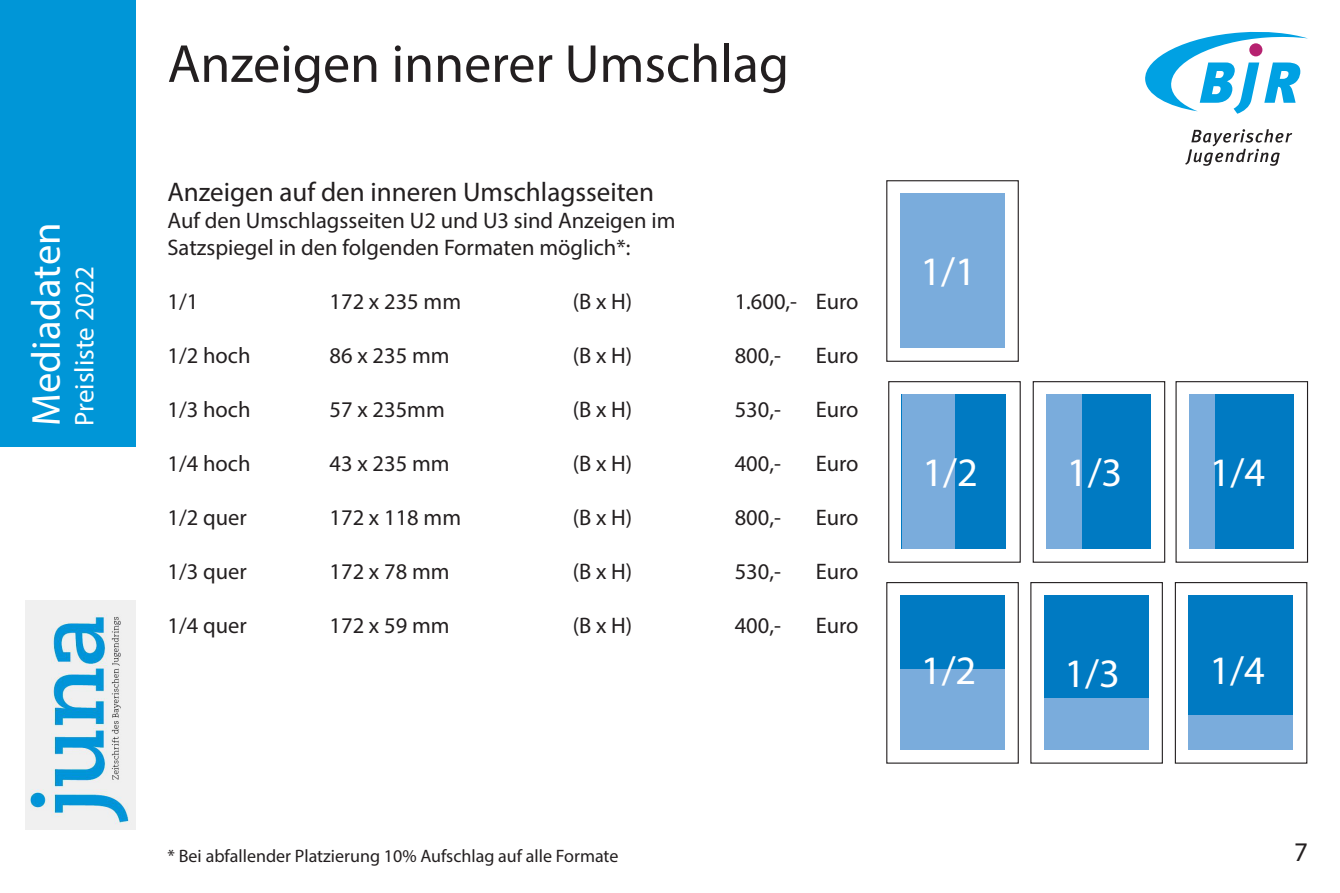
<style>
.page{position:relative;width:1340px;height:893px;background:#fff}
.page>*{position:absolute;margin:0;border:0;box-sizing:border-box;transform-origin:0 0}
.t1{font:54px "Myriad Pro";color:#231f20}
.t2{font:40.5px "Myriad Pro";color:#fff}
.t3{font:27px "Myriad Pro";color:#231f20}
.t4{font:27px "Myriad Pro";color:#fff}
.t5{font:22.5px/27px "Myriad Pro";color:#231f20}
.t6{font:18px "Myriad Pro";color:#231f20}
</style>
<div class="page">
<div style="left:0;top:0;width:136px;height:446px;background:#0096d7"></div>
<img style="left:26px;top:601px;width:110px;height:228px">
<svg style="left:1145px;top:32px;width:162px;height:82px"></svg>
<div style="left:1249px;top:43px;width:13px;height:13px;background:#b62270;border-radius:50%"></div>
<svg style="left:1185px;top:129px;width:107px;height:37px"></svg>
<div style="left:886px;top:180px;width:132px;height:182px;border:1px solid #231f20"></div>
<div style="left:900px;top:194px;width:104px;height:154px;background:#7aacdc"></div>
<div style="left:888px;top:381px;width:132px;height:182px;border:1px solid #231f20"></div>
<div style="left:902px;top:394px;width:104px;height:155px;background:#007ac2"></div>
<div style="left:902px;top:394px;width:52px;height:155px;background:#7aacdc"></div>
<div style="left:1032px;top:381px;width:133px;height:182px;border:1px solid #231f20"></div>
<div style="left:1046px;top:394px;width:104px;height:155px;background:#007ac2"></div>
<div style="left:1046px;top:394px;width:36px;height:155px;background:#7aacdc"></div>
<div style="left:1175px;top:381px;width:132px;height:182px;border:1px solid #231f20"></div>
<div style="left:1189px;top:394px;width:104px;height:155px;background:#007ac2"></div>
<div style="left:1189px;top:394px;width:26px;height:155px;background:#7aacdc"></div>
<div style="left:886px;top:582px;width:132px;height:182px;border:1px solid #231f20"></div>
<div style="left:900px;top:595px;width:104px;height:155px;background:#007ac2"></div>
<div style="left:900px;top:669px;width:104px;height:81px;background:#7aacdc"></div>
<div style="left:1044px;top:595px;width:104px;height:155px;background:#007ac2"></div>
<div style="left:1044px;top:698px;width:104px;height:52px;background:#7aacdc"></div>
<div style="left:1174px;top:582px;width:133px;height:182px;border:1px solid #231f20"></div>
<div style="left:1188px;top:595px;width:104px;height:155px;background:#007ac2"></div>
<div style="left:1188px;top:715px;width:104px;height:35px;background:#7aacdc"></div>
<h2 class="t2" style="left:21px;top:426px;width:205px;rotate:-90deg">Mediadaten</h2>
<p class="t4" style="left:68px;top:426px;width:161px;rotate:-90deg">Preisliste 2022</p>
<p class="t1" style="left:167px;top:30px;width:623px">Anzeigen innerer Umschlag</p>
<p class="t3" style="left:167px;top:176px;width:488px">Anzeigen auf den inneren Umschlagsseiten</p>
<p class="t5" style="left:167px;top:207px;width:509px">Auf den Umschlagsseiten U2 und U3 sind Anzeigen im<br>Satzspiegel in den folgenden Formaten möglich*:</p>
<p class="t5" style="left:167px;top:288px;width:32px">1/1</p>
<p class="t5" style="left:329px;top:288px;width:133px">172 x 235 mm</p>
<p class="t5" style="left:572px;top:288px;width:61px">(B x H)</p>
<p class="t5" style="left:734px;top:288px;width:125px">1.600,- Euro</p>
<p class="t5" style="left:167px;top:342px;width:84px">1/2 hoch</p>
<p class="t5" style="left:329px;top:342px;width:121px">86 x 235 mm</p>
<p class="t5" style="left:572px;top:342px;width:61px">(B x H)</p>
<p class="t5" style="left:734px;top:342px;width:48px">800,-</p>
<p class="t5" style="left:815px;top:342px;width:44px">Euro</p>
<p class="t5" style="left:167px;top:396px;width:84px">1/3 hoch</p>
<p class="t5" style="left:329px;top:396px;width:117px">57 x 235mm</p>
<p class="t5" style="left:572px;top:396px;width:61px">(B x H)</p>
<p class="t5" style="left:734px;top:396px;width:48px">530,-</p>
<p class="t5" style="left:815px;top:396px;width:44px">Euro</p>
<p class="t5" style="left:167px;top:450px;width:84px">1/4 hoch</p>
<p class="t5" style="left:329px;top:450px;width:121px">43 x 235 mm</p>
<p class="t5" style="left:572px;top:450px;width:61px">(B x H)</p>
<p class="t5" style="left:734px;top:450px;width:48px">400,-</p>
<p class="t5" style="left:815px;top:450px;width:44px">Euro</p>
<p class="t5" style="left:167px;top:504px;width:81px">1/2 quer</p>
<p class="t5" style="left:329px;top:504px;width:133px">172 x 118 mm</p>
<p class="t5" style="left:572px;top:504px;width:61px">(B x H)</p>
<p class="t5" style="left:734px;top:504px;width:48px">800,-</p>
<p class="t5" style="left:815px;top:504px;width:44px">Euro</p>
<p class="t5" style="left:167px;top:558px;width:81px">1/3 quer</p>
<p class="t5" style="left:329px;top:558px;width:121px">172 x 78 mm</p>
<p class="t5" style="left:572px;top:558px;width:61px">(B x H)</p>
<p class="t5" style="left:734px;top:558px;width:48px">530,-</p>
<p class="t5" style="left:815px;top:558px;width:44px">Euro</p>
<p class="t5" style="left:167px;top:612px;width:81px">1/4 quer</p>
<p class="t5" style="left:329px;top:612px;width:121px">172 x 59 mm</p>
<p class="t5" style="left:572px;top:612px;width:61px">(B x H)</p>
<p class="t5" style="left:734px;top:612px;width:48px">400,-</p>
<p class="t5" style="left:815px;top:612px;width:44px">Euro</p>
<p class="t6" style="left:167px;top:845px;width:452px">* Bei abfallender Platzierung 10% Aufschlag auf alle Formate</p>
<p class="t2" style="left:920px;top:247px;width:57px">1/1</p>
<p class="t2" style="left:922px;top:448px;width:57px">1/2</p>
<p class="t2" style="left:1066px;top:448px;width:57px">1/3</p>
<p class="t2" style="left:1209px;top:448px;width:57px">1/4</p>
<p class="t2" style="left:921px;top:645px;width:57px">1/2</p>
<p class="t2" style="left:1064px;top:648px;width:57px">1/3</p>
<p class="t2" style="left:1209px;top:645px;width:57px">1/4</p>
<p class="t3" style="left:1294px;top:835px;width:15px">7</p>
</div>
